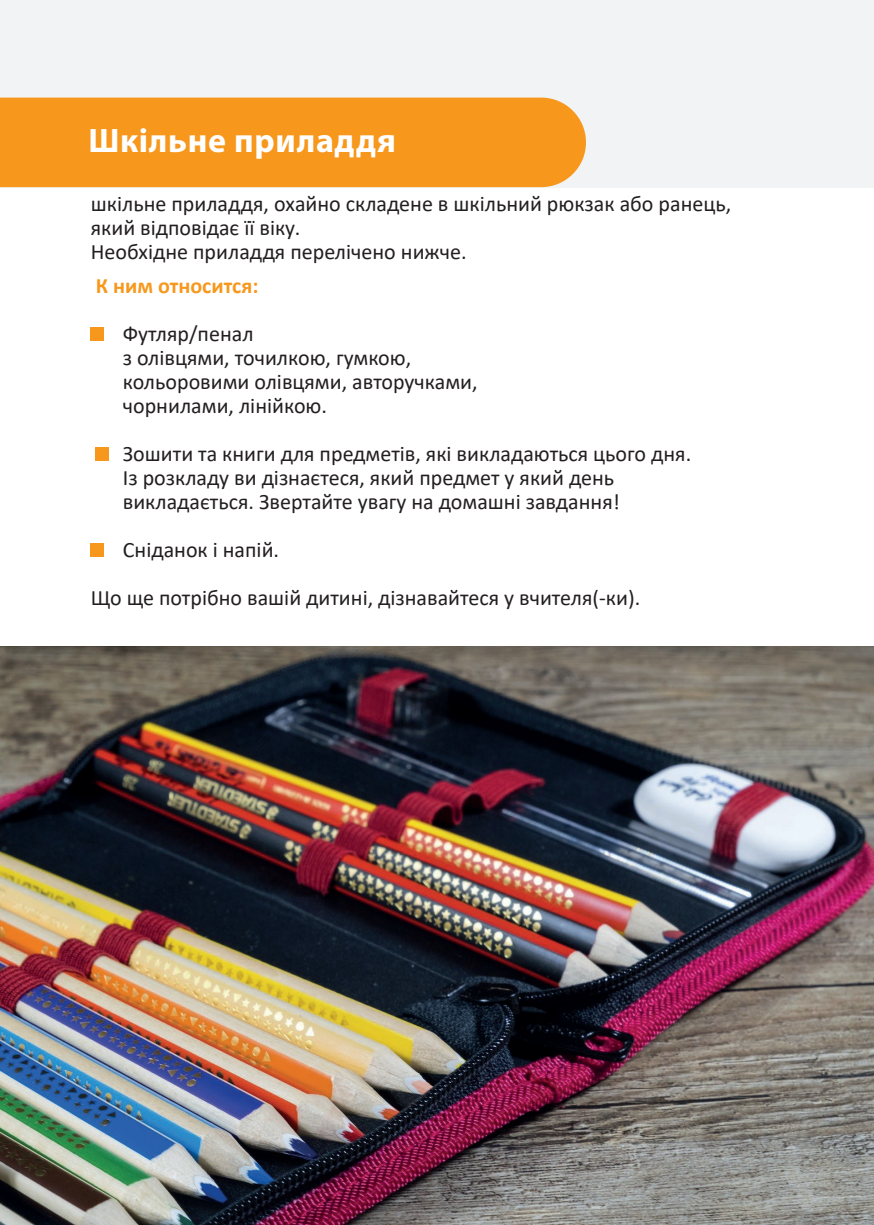
<style>
.page{position:relative;width:874px;height:1225px;background:#fff}
.page>*{position:absolute;margin:0;border:0;box-sizing:border-box;transform-origin:0 0}
.t1{font:700 34px "Myriad Pro";letter-spacing:.02em;color:#fff}
.t2{font:22px/24px "Calibri";color:#231f20}
.t3{font:700 22px "Calibri";color:#f7981d}
</style>
<div class="page">
<div style="left:0;top:0;width:873px;height:187px;background:#f2f3f4"></div>
<div style="left:91px;top:327px;width:13px;height:14px;background:#f7981d"></div>
<div style="left:96px;top:447px;width:13px;height:14px;background:#f7981d"></div>
<div style="left:91px;top:543px;width:13px;height:14px;background:#f7981d"></div>
<img style="left:0;top:646px;width:873px;height:579px">
<div style="left:0;top:98px;width:585px;height:89px;background:#f7981d"></div>
<h1 class="t1" style="left:88px;top:118px;width:309px">Шкільне приладдя</h1>
<p class="t2" style="left:91px;top:191px;width:641px">шкільне приладдя, охайно складене в шкільний рюкзак або ранець, який відповідає її віку.<br>Необхідне приладдя перелічено нижче.</p>
<p class="t3" style="left:96px;top:270px;width:164px">К ним относится:</p>
<p class="t2" style="left:123px;top:321px;width:356px">Футляр/пенал<br>з олівцями, точилкою, гумкою, кольоровими олівцями, авторучками, чорнилами, лінійкою.</p>
<p class="t2" style="left:123px;top:441px;width:569px">Зошити та книги для предметів, які викладаються цього дня.<br>Із розкладу ви дізнаєтеся, який предмет у який день викладається. Звертайте увагу на домашні завдання!</p>
<p class="t2" style="left:91px;top:525px;width:550px;line-height:48px;text-indent:32px">Сніданок і напій.<br>Що ще потрібно вашій дитині, дізнавайтеся у вчителя(-ки).</p>
</div>
